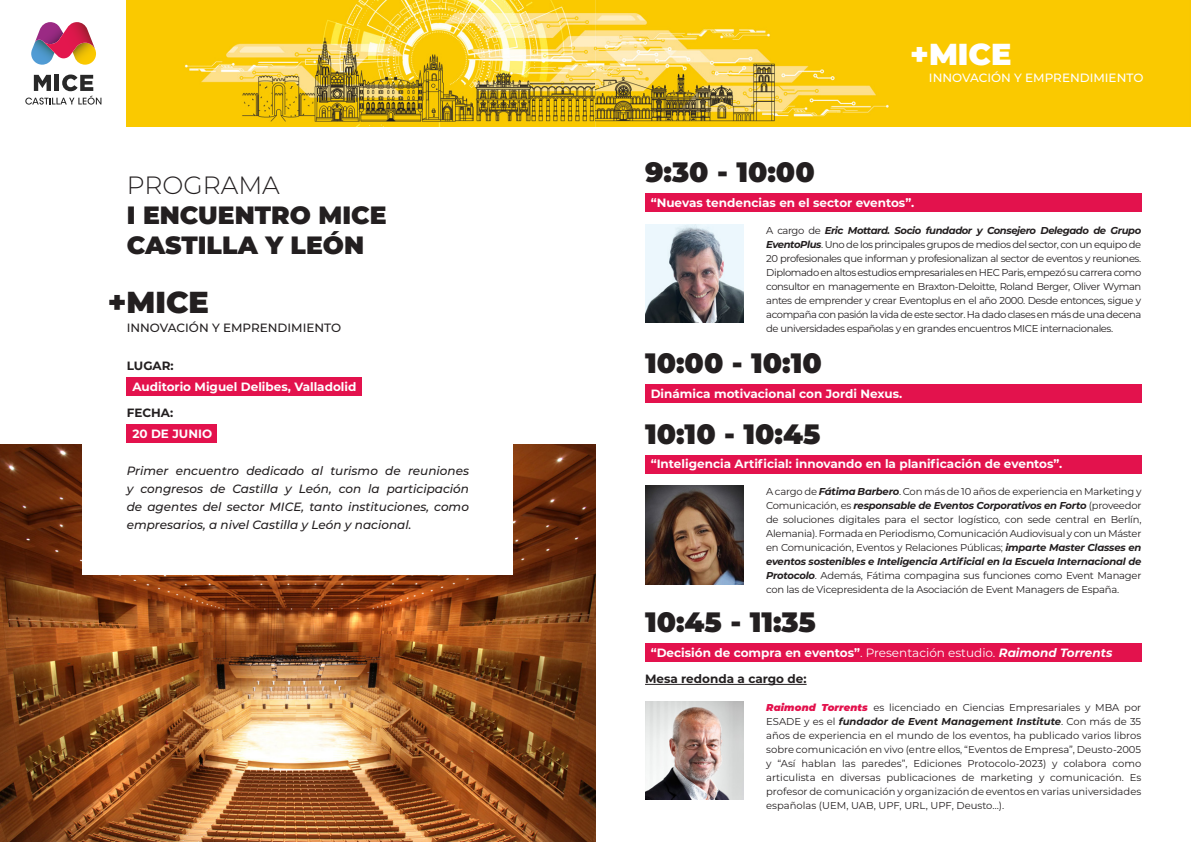
<style>
.page{position:relative;width:1191px;height:842px;background:#fff}
.page>*{position:absolute;margin:0;border:0;box-sizing:border-box;transform-origin:0 0}
.t1{font:900 30.3px "Montserrat";color:#231f20}
.t2{font:900 30.3px "Montserrat";color:#fff}
.t3{font:900 28px "Montserrat";color:#231f20}
.t4{font:900 25px/30px "Montserrat";color:#231f20}
.t5{font:700 12px "Montserrat";color:#fff}
.t6{font:italic 500 12px/18px "Montserrat";color:#231f20;text-align:justify}
.t7{font:700 12px "Montserrat";color:#231f20}
.t8{font:500 12px "Montserrat";color:#231f20}
.t9{font:500 12px "Montserrat";color:#fff}
.t10{font:10px/14px "Montserrat";letter-spacing:-.02em;color:#231f20;text-align:justify}
.s1{font-weight:300}
.s2{font-weight:700;font-style:italic}
.s3{font-weight:400}
.s4{font-style:italic}
.s5{font-weight:900;font-style:italic;color:#e3124d}
</style>
<div class="page">
<img style="left:127px;top:0;width:1064px;height:127px">
<img style="left:0;top:445px;width:595px;height:397px">
<div style="left:82px;top:318px;width:431px;height:256px;background:#fff"></div>
<div style="left:127px;top:377px;width:235px;height:19px;background:#e3124d"></div>
<div style="left:127px;top:424px;width:90px;height:19px;background:#e3124d"></div>
<svg style="left:31px;top:22px;width:65px;height:43px"></svg>
<svg style="left:25px;top:75px;width:76px;height:30px"></svg>
<div style="left:645px;top:384px;width:496px;height:19px;background:#e3124d"></div>
<div style="left:645px;top:193px;width:496px;height:19px;background:#e3124d"></div>
<img style="left:645px;top:224px;width:98px;height:99px">
<div style="left:645px;top:455px;width:496px;height:19px;background:#e3124d"></div>
<img style="left:645px;top:486px;width:98px;height:98px">
<div style="left:645px;top:643px;width:496px;height:19px;background:#e3124d"></div>
<hr style="left:645px;top:684px;width:161px;height:1px;background:#231f20">
<img style="left:645px;top:701px;width:98px;height:98px">
<p class="t4" style="left:127px;top:169px;width:261px"><span class="s1">PROGRAMA<br></span>I ENCUENTRO MICE<br>CASTILLA Y LEÓN</p>
<p class="t1" style="left:108px;top:280px;width:103px">+MICE</p>
<p class="t8" style="left:127px;top:320px;width:216px">INNOVACIÓN Y EMPRENDIMIENTO</p>
<p class="t7" style="left:127px;top:357px;width:49px">LUGAR:</p>
<p class="t7" style="left:127px;top:404px;width:48px">FECHA:</p>
<p class="t5" style="left:132px;top:378px;width:225px">Auditorio Miguel Delibes, Valladolid</p>
<p class="t5" style="left:132px;top:425px;width:81px">20 DE JUNIO</p>
<p class="t6" style="left:127px;top:462px;width:344px">Primer encuentro dedicado al turismo de reuniones y congresos de Castilla y León, con la participación de agentes del sector MICE, tanto instituciones, como empresarios, a nivel Castilla y León y nacional.</p>
<p class="t2" style="left:910px;top:32px;width:103px">+MICE</p>
<p class="t9" style="left:929px;top:70px;width:216px">INNOVACIÓN Y EMPRENDIMIENTO</p>
<p class="t3" style="left:645px;top:151px;width:171px">9:30 - 10:00</p>
<p class="t5" style="left:650px;top:194px;width:265px">“Nuevas tendencias en el sector eventos”.</p>
<p class="t10" style="left:766px;top:223px;width:377px">A cargo de <span class="s2">Eric Mottard. Socio fundador y Consejero Delegado de Grupo EventoPlus</span>. Uno de los principales grupos de medios del sector, con un equipo de 20 profesionales que informan y profesionalizan al sector de eventos y reuniones.<br>Diplomado en altos estudios empresariales en HEC Paris, empezó su carrera como consultor en managemente en Braxton-Deloitte, Roland Berger, Oliver Wyman antes de emprender y crear Eventoplus en el año 2000. Desde entonces, sigue y acompaña con pasión la vida de este sector. Ha dado clases en más de una decena de universidades españolas y en grandes encuentros MICE internacionales.</p>
<p class="t3" style="left:645px;top:342px;width:178px">10:00 - 10:10</p>
<p class="t5" style="left:650px;top:385px;width:253px">Dinámica motivacional con Jordi Nexus.</p>
<p class="t3" style="left:645px;top:413px;width:177px">10:10 - 10:45</p>
<p class="t5" style="left:650px;top:455px;width:413px">“Inteligencia Artificial: innovando en la planificación de eventos”.</p>
<p class="t10" style="left:766px;top:485px;width:377px">A cargo de <span class="s2">Fátima Barbero</span>. Con más de 10 años de experiencia en Marketing y Comunicación, es <span class="s2">responsable de Eventos Corporativos en Forto</span> (proveedor de soluciones digitales para el sector logístico, con sede central en Berlín, Alemania). Formada en Periodismo, Comunicación Audiovisual y con un Máster en Comunicación, Eventos y Relaciones Públicas; <span class="s2">imparte Master Classes en eventos sostenibles e Inteligencia Artificial en la Escuela Internacional de Protocolo</span>. Además, Fátima compagina sus funciones como Event Manager con las de Vicepresidenta de la Asociación de Event Managers de España.</p>
<p class="t3" style="left:645px;top:601px;width:172px">10:45 - 11:35</p>
<p class="t5" style="left:650px;top:644px;width:463px">“Decisión de compra en eventos”<span class="s3">. Presentación estudio.</span> <span class="s4">Raimond Torrents</span></p>
<p class="t7" style="left:645px;top:670px;width:163px">Mesa redonda a cargo de:</p>
<p class="t10" style="left:766px;top:700px;width:376px"><span class="s5">Raimond Torrents</span> es licenciado en Ciencias Empresariales y MBA por ESADE y es el <span class="s2">fundador de Event Management Institute</span>. Con más de 35 años de experiencia en el mundo de los eventos, ha publicado varios libros sobre comunicación en vivo (entre ellos, “Eventos de Empresa”, Deusto-2005 y “Así hablan las paredes”, Ediciones Protocolo-2023) y colabora como articulista en diversas publicaciones de marketing y comunicación. Es profesor de comunicación y organización de eventos en varias universidades españolas (UEM, UAB, UPF, URL, UPF, Deusto…).</p>
</div>
